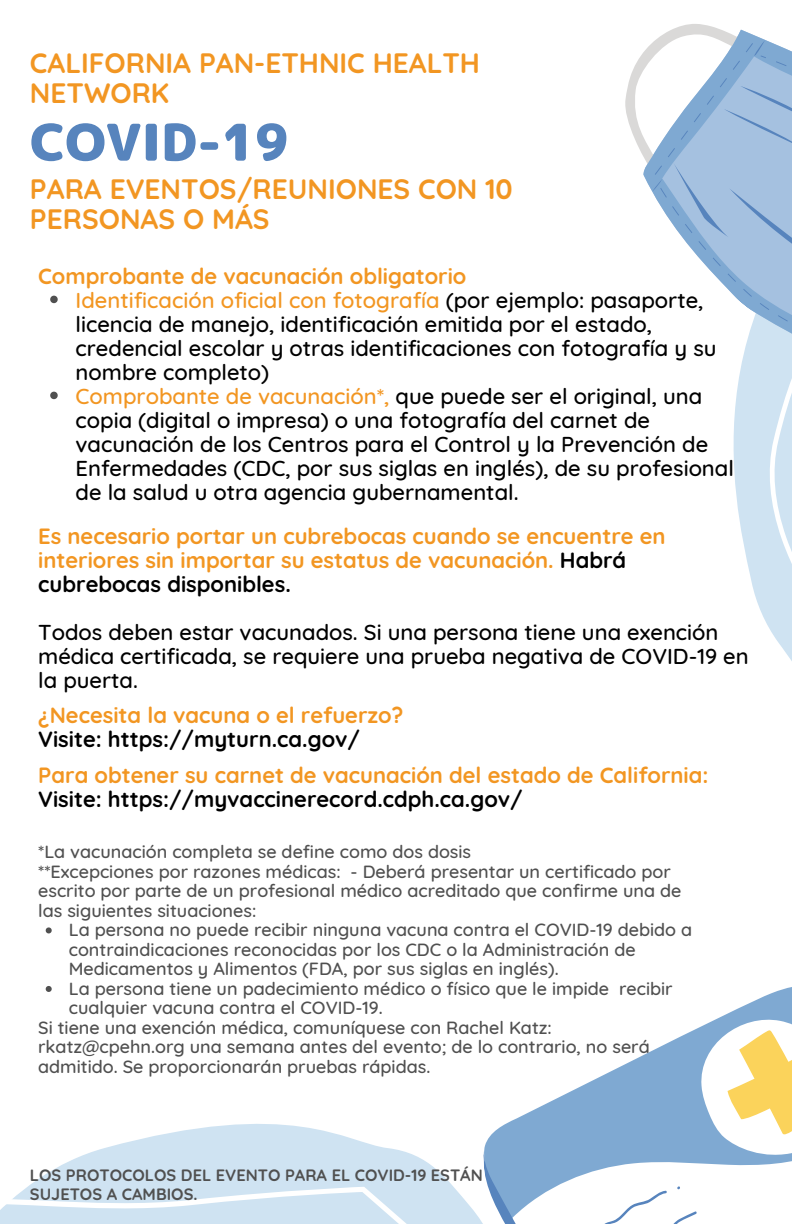
<style>
.page{position:relative;width:792px;height:1224px;background:#fff}
.page>*{position:absolute;margin:0;border:0;box-sizing:border-box;transform-origin:0 0}
.t1{font:50.6px "rounded mplus 1 p black";color:#5784bd}
.t2{font:700 28px/30px "Quicksand";color:#f29622}
.t3{font:500 22px/24px "Quicksand";color:#000}
.t4{font:700 22px/24px "Quicksand";color:#f29622}
.t5{font:700 22px "Quicksand";color:#000}
.t6{font:500 18px/19.6px "Quicksand";color:#505050}
.t7{font:700 16.4px/18.6px "Quicksand";color:#505050}
.s1{color:#f29622}
.s2{color:#000}
</style>
<div class="page">
<svg style="left:733px;top:410px;width:59px;height:251px;fill:#cfe3f2"></svg>
<svg style="left:0;top:929px;width:471px;height:295px"></svg>
<svg style="left:625px;top:87px;width:167px;height:319px"></svg>
<svg style="left:628px;top:24px;width:164px;height:369px"></svg>
<svg style="left:471px;top:987px;width:321px;height:237px"></svg>
<svg style="left:499px;top:1002px;width:293px;height:25px"></svg>
<svg style="left:483px;top:1027px;width:309px;height:197px"></svg>
<svg style="left:46px;top:927px;width:6px;height:6px"></svg>
<svg style="left:46px;top:986px;width:6px;height:6px"></svg>
<svg style="left:50px;top:296px;width:8px;height:7px"></svg>
<svg style="left:50px;top:392px;width:8px;height:7px"></svg>
<h2 class="t2" style="left:30px;top:47px;width:452px">CALIFORNIA PAN-ETHNIC HEALTH<br>NETWORK</h2>
<h1 class="t1" style="left:30px;top:106px;width:260px">COVID-19</h1>
<h2 class="t2" style="left:30px;top:173px;width:484px">PARA EVENTOS/REUNIONES CON 10<br>PERSONAS O MÁS</h2>
<p class="t4" style="left:38px;top:263px;width:430px">Comprobante de vacunación obligatorio</p>
<p class="t3" style="left:76px;top:287px;width:660px"><span class="s1">Identificación oficial con fotografía</span> (por ejemplo: pasaporte, licencia de manejo, identificación emitida por el estado, credencial escolar y otras identificaciones con fotografía y su nombre completo)<br><span class="s1">Comprobante de vacunación*,</span> que puede ser el original, una copia (digital o impresa) o una fotografía del carnet de vacunación de los Centros para el Control y la Prevención de Enfermedades (CDC, por sus siglas en inglés), de su profesional de la salud u otra agencia gubernamental.</p>
<p class="t4" style="left:38px;top:524px;width:629px">Es necesario portar un cubrebocas cuando se encuentre en interiores sin importar su estatus de vacunación. <span class="s2">Habrá cubrebocas disponibles.</span></p>
<p class="t3" style="left:38px;top:620px;width:712px">Todos deben estar vacunados. Si una persona tiene una exención médica certificada, se requiere una prueba negativa de COVID-19 en la puerta.</p>
<p class="t4" style="left:38px;top:703px;width:367px">¿Necesita la vacuna o el refuerzo?</p>
<p class="t5" style="left:38px;top:725px;width:323px">Visite: https://myturn.ca.gov/</p>
<p class="t4" style="left:38px;top:762px;width:672px">Para obtener su carnet de vacunación del estado de California:</p>
<p class="t5" style="left:38px;top:785px;width:486px">Visite: https://myvaccinerecord.cdph.ca.gov/</p>
<p class="t6" style="left:38px;top:842px;width:645px">*La vacunación completa se define como dos dosis<br>**Excepciones por razones médicas: - Deberá presentar un certificado por escrito por parte de un profesional médico acreditado que confirme una de las siguientes situaciones:</p>
<p class="t6" style="left:69px;top:920px;width:625px">La persona no puede recibir ninguna vacuna contra el COVID-19 debido a contraindicaciones reconocidas por los CDC o la Administración de Medicamentos y Alimentos (FDA, por sus siglas en inglés).<br>La persona tiene un padecimiento médico o físico que le impide recibir cualquier vacuna contra el COVID-19.</p>
<p class="t6" style="left:38px;top:1017px;width:613px">Si tiene una exención médica, comuníquese con Rachel Katz: rkatz@cpehn.org una semana antes del evento; de lo contrario, no será admitido. Se proporcionarán pruebas rápidas.</p>
<p class="t7" style="left:30px;top:1165px;width:454px">LOS PROTOCOLOS DEL EVENTO PARA EL COVID-19 ESTÁN<br>SUJETOS A CAMBIOS.</p>
</div>
